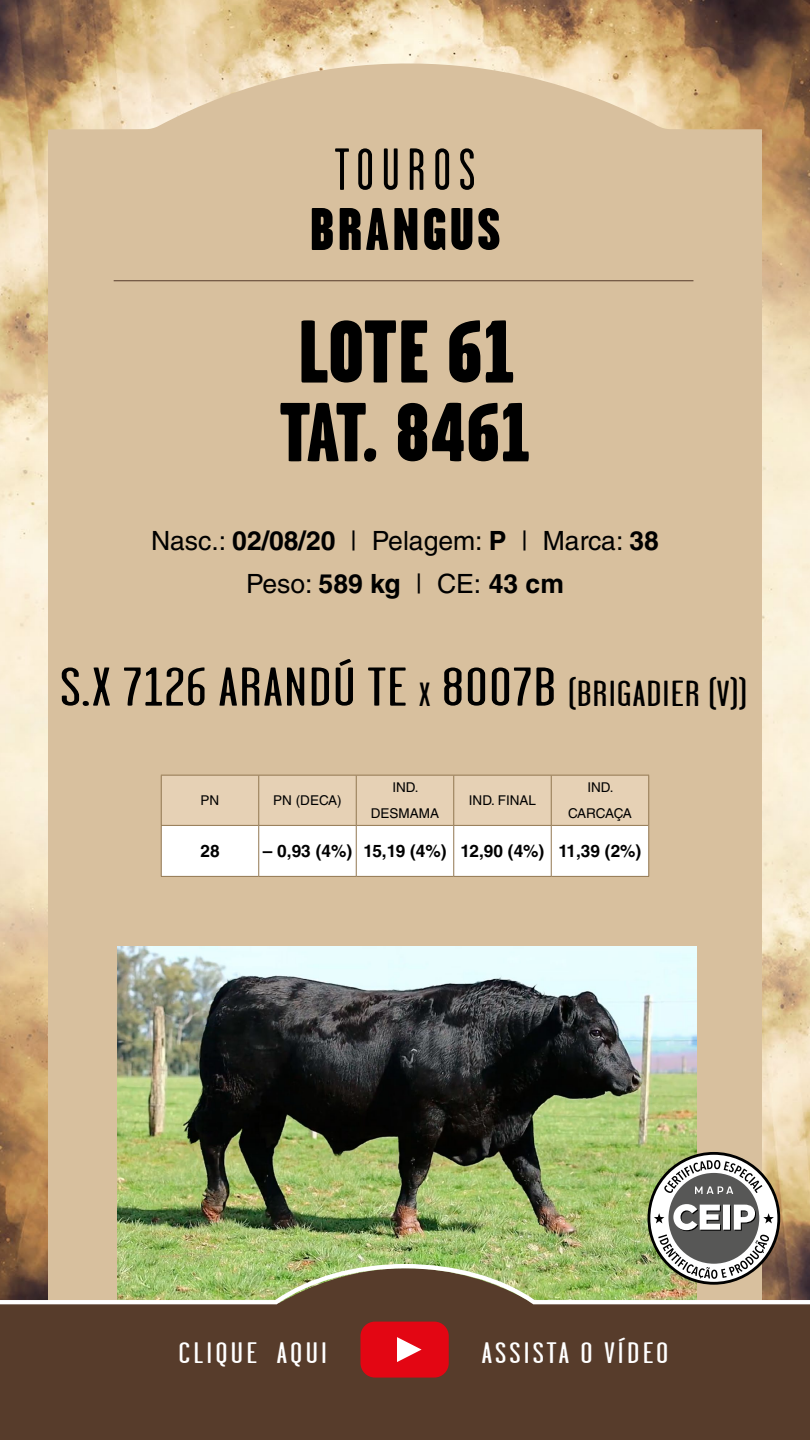
<style>
.page{position:relative;width:810px;height:1440px;background:#fff}
.page>*{position:absolute;margin:0;border:0;box-sizing:border-box;transform-origin:0 0}
.t1{font:900 88.8px "Garage Gothic";letter-spacing:-.005em;color:#000}
.t2{font:900 83.47px "Garage Gothic";color:#000}
.t3{font:900 60px "Garage Gothic";letter-spacing:.05em;color:#000}
.t4{font:59.25px "Garage Gothic";letter-spacing:.13em;color:#000}
.t5{font:54.53px "Garage Gothic";letter-spacing:.02em;color:#000;scale:1.37 1}
.t6{font:29.62px "Garage Gothic";letter-spacing:.08em;color:#fff;scale:1.37 1}
.t7{font:26.55px/43.4px "Helvetica LT Std";color:#000;text-align:center}
.t8{font:700 17.25px "Helvetica LT Std";letter-spacing:-.02em;color:#000}
.t9{font:13.5px/25.2px "Helvetica LT Std";color:#000;text-align:center}
.s1{font-weight:700}
.s2{font-size:33.53px}
.s3{font-size:36.22px}
</style>
<div class="page">
<img style="left:0;top:0;width:810px;height:1204px">
<div style="left:48px;top:60px;width:714px;height:1144px;background:#d8c09e"></div>
<img style="left:118px;top:947px;width:578px;height:257px">
<div style="left:0;top:1304px;width:810px;height:136px;background:#573c2b"></div>
<div style="left:360px;top:1322px;width:89px;height:56px;background:#e30613;border-radius:15px"></div>
<svg style="left:397px;top:1337px;width:25px;height:25px"></svg>
<div style="left:151px;top:341px;width:508px;height:91px;background:#d8c09e"></div>
<svg style="left:162px;top:776px;width:486px;height:100px"></svg>
<hr style="left:161px;top:775px;width:98px;height:1px;background:#927751">
<hr style="left:161px;top:776px;width:1px;height:49px;background:#927751">
<hr style="left:259px;top:775px;width:97px;height:1px;background:#927751">
<hr style="left:258px;top:776px;width:1px;height:49px;background:#927751">
<hr style="left:356px;top:775px;width:98px;height:1px;background:#927751">
<hr style="left:356px;top:776px;width:1px;height:49px;background:#927751">
<hr style="left:454px;top:775px;width:97px;height:1px;background:#927751">
<hr style="left:453px;top:776px;width:1px;height:49px;background:#927751">
<hr style="left:551px;top:775px;width:98px;height:1px;background:#927751">
<hr style="left:551px;top:776px;width:1px;height:49px;background:#927751">
<hr style="left:161px;top:825px;width:98px;height:1px;background:#927751">
<hr style="left:161px;top:826px;width:1px;height:50px;background:#927751">
<hr style="left:259px;top:825px;width:97px;height:1px;background:#927751">
<hr style="left:258px;top:826px;width:1px;height:50px;background:#927751">
<hr style="left:356px;top:825px;width:98px;height:1px;background:#927751">
<hr style="left:356px;top:826px;width:1px;height:50px;background:#927751">
<hr style="left:454px;top:825px;width:97px;height:1px;background:#927751">
<hr style="left:453px;top:826px;width:1px;height:50px;background:#927751">
<hr style="left:551px;top:825px;width:97px;height:1px;background:#927751">
<hr style="left:551px;top:826px;width:1px;height:50px;background:#927751">
<hr style="left:161px;top:876px;width:98px;height:1px;background:#927751">
<hr style="left:259px;top:876px;width:97px;height:1px;background:#927751">
<hr style="left:356px;top:876px;width:98px;height:1px;background:#927751">
<hr style="left:454px;top:876px;width:97px;height:1px;background:#927751">
<hr style="left:551px;top:876px;width:98px;height:1px;background:#927751">
<hr style="left:648px;top:776px;width:1px;height:49px;background:#927751">
<hr style="left:648px;top:825px;width:1px;height:51px;background:#927751">
<svg style="left:649px;top:1153px;width:130px;height:130px"></svg>
<div style="left:668px;top:1173px;width:91px;height:91px;background:#575756;border-radius:50%"></div>
<svg style="left:664px;top:1160px;width:98px;height:34px"></svg>
<img style="left:0;top:1204px;width:810px;height:100px">
<hr style="left:114px;top:280px;width:579px;height:1px;background:#573c2b">
<h3 class="t4" style="left:335px;top:139px;width:142px">TOUROS</h3>
<h3 class="t3" style="left:309px;top:196px;width:193px">BRANGUS</h3>
<h1 class="t1" style="left:298px;top:303px;width:219px">LOTE 61</h1>
<h2 class="t2" style="left:279px;top:386px;width:254px">TAT. 8461</h2>
<p class="t7" style="left:151px;top:518px;width:509px">Nasc.: <span class="s1">02/08/20</span> | Pelagem: <span class="s1">P</span> | Marca: <span class="s1">38<br></span>Peso: <span class="s1">589 kg</span> | CE: <span class="s1">43 cm</span></p>
<h3 class="t5" style="left:60px;top:659px;width:503px">S.X 7126 ARANDÚ TE <span class="s2">X</span> 8007B <span class="s3">(BRIGADIER (V))</span></h3>
<p class="t9" style="left:201px;top:788px;width:20px">PN</p>
<p class="t9" style="left:273px;top:788px;width:70px">PN (DECA)</p>
<p class="t9" style="left:371px;top:775px;width:70px">IND.<br>DESMAMA</p>
<p class="t9" style="left:469px;top:788px;width:69px">IND. FINAL</p>
<p class="t9" style="left:568px;top:775px;width:65px">IND.<br>CARCAÇA</p>
<p class="t8" style="left:200px;top:840px;width:21px">28</p>
<p class="t8" style="left:263px;top:840px;width:380px">– 0,93 (4%) 15,19 (4%) 12,90 (4%) 11,39 (2%)</p>
<p class="t6" style="left:179px;top:1337px;width:110px">CLIQUE AQUI</p>
<p class="t6" style="left:482px;top:1337px;width:138px">ASSISTA O VÍDEO</p>
</div>
